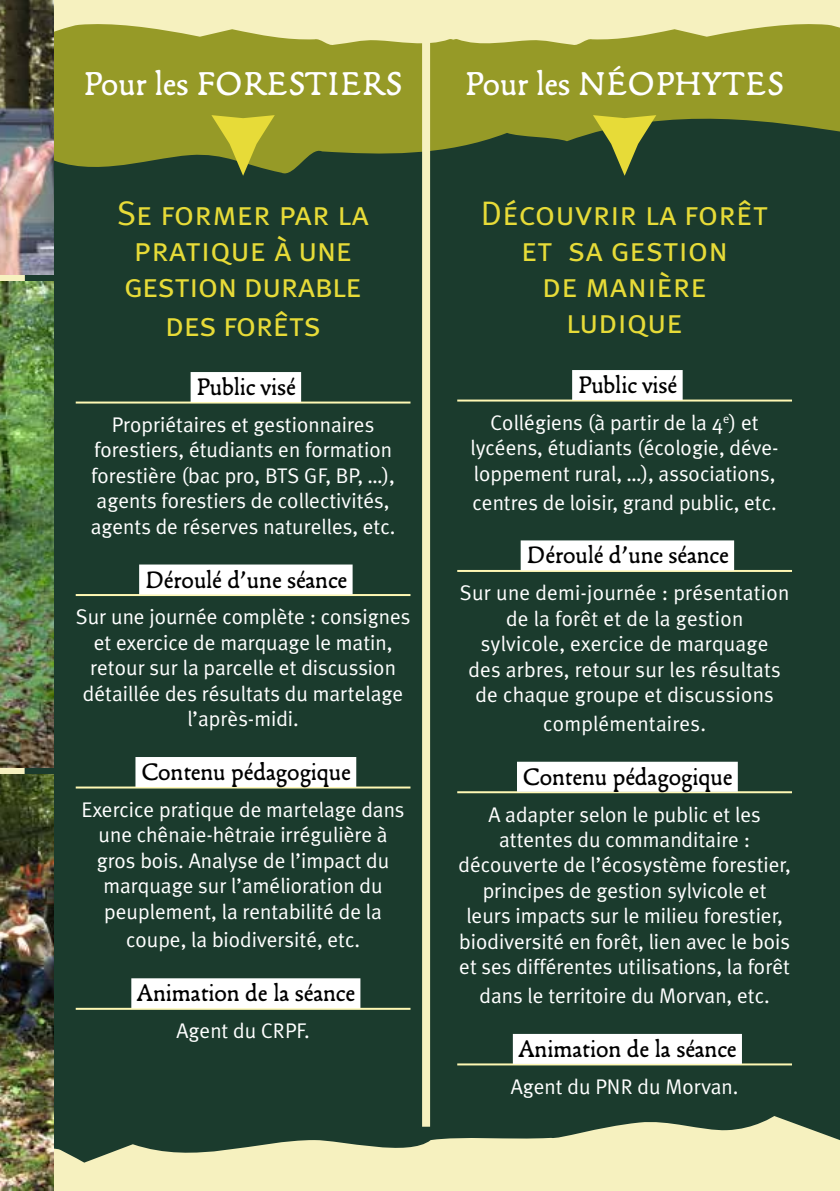
<style>
.page{position:relative;width:840px;height:1191px;background:#fff}
.page>*{position:absolute;margin:0;border:0;box-sizing:border-box;transform-origin:0 0}
.t1{font:36px "Francesco";letter-spacing:.01em;color:#fff}
.t2{font:34px/36.6px "Meta Plus Normal Caps";letter-spacing:-.02em;color:#e7db38;text-align:center}
.t3{font:34px/36px "Meta Plus Normal Caps";color:#e7db38;text-align:center}
.t4{font:26px "Francesco";color:#000}
.t5{font:21.2px/25.4px "Meta Plus Normal";color:#fff;text-align:center}
</style>
<div class="page">
<div style="left:0;top:0;width:839px;height:1191px;background:#f6f1bf"></div>
<svg style="left:454px;top:24px;width:385px;height:80px;fill:#969a27"></svg>
<svg style="left:54px;top:24px;width:400px;height:80px;fill:#969a27"></svg>
<div style="left:23px;top:104px;width:816px;height:1059px;background:#1b3b2d"></div>
<hr style="left:76px;top:401px;width:334px;height:2px;background:#fff8b4">
<div style="left:190px;top:372px;width:111px;height:30px;background:#fff"></div>
<hr style="left:76px;top:594px;width:334px;height:2px;background:#fff8b4">
<div style="left:139px;top:564px;width:213px;height:30px;background:#fff"></div>
<hr style="left:76px;top:786px;width:334px;height:2px;background:#fff8b4">
<div style="left:135px;top:757px;width:221px;height:30px;background:#fff"></div>
<hr style="left:76px;top:1007px;width:334px;height:2px;background:#fff8b4">
<div style="left:131px;top:978px;width:229px;height:30px;background:#fff"></div>
<hr style="left:457px;top:399px;width:334px;height:2px;background:#fff8b4">
<div style="left:572px;top:370px;width:110px;height:30px;background:#fff"></div>
<hr style="left:457px;top:570px;width:334px;height:2px;background:#fff8b4">
<div style="left:520px;top:540px;width:213px;height:30px;background:#fff"></div>
<hr style="left:457px;top:791px;width:334px;height:2px;background:#fff8b4">
<div style="left:516px;top:761px;width:221px;height:30px;background:#fff"></div>
<hr style="left:457px;top:1063px;width:334px;height:2px;background:#fff8b4">
<div style="left:512px;top:1034px;width:229px;height:30px;background:#fff"></div>
<img style="left:0;top:0;width:54px;height:274px">
<img style="left:0;top:774px;width:54px;height:417px">
<img style="left:0;top:282px;width:54px;height:485px">
<div style="left:422px;top:40px;width:8px;height:1086px;background:#f6f1bf"></div>
<svg style="left:211px;top:115px;width:63px;height:61px"></svg>
<svg style="left:592px;top:115px;width:64px;height:61px"></svg>
<h1 class="t1" style="left:83px;top:59px;width:321px">Pour les FORESTIERS</h1>
<h1 class="t1" style="left:464px;top:59px;width:321px">Pour les NÉOPHYTES</h1>
<h2 class="t2" style="left:117px;top:195px;width:253px">Se former par la pratique à une gestion durable des forêts</h2>
<p class="t4" style="left:196px;top:369px;width:101px">Public visé</p>
<p class="t5" style="left:91px;top:411px;width:306px">Propriétaires et gestionnaires forestiers, étudiants en formation forestière (bac pro, BTS GF, BP, …), agents forestiers de collectivités, agents de réserves naturelles, etc.</p>
<p class="t4" style="left:145px;top:562px;width:204px">Déroulé d’une séance</p>
<p class="t5" style="left:76px;top:604px;width:336px">Sur une journée complète : consignes et exercice de marquage le matin, retour sur la parcelle et discussion détaillée des résultats du martelage l’après-midi.</p>
<p class="t4" style="left:141px;top:754px;width:211px">Contenu pédagogique</p>
<p class="t5" style="left:82px;top:796px;width:324px">Exercice pratique de martelage dans une chênaie-hêtraie irrégulière à gros bois. Analyse de l’impact du marquage sur l’amélioration du peuplement, la rentabilité de la</p>
<p class="t5" style="left:126px;top:927px;width:235px">coupe, la biodiversité, etc.</p>
<p class="t4" style="left:137px;top:975px;width:219px">Animation de la séance</p>
<p class="t5" style="left:176px;top:1017px;width:135px">Agent du CRPF.</p>
<h2 class="t3" style="left:480px;top:195px;width:289px">Découvrir la forêt et sa gestion<br>de manière ludique</h2>
<p class="t4" style="left:577px;top:367px;width:101px">Public visé</p>
<p class="t5" style="left:470px;top:409px;width:309px">Collégiens (à partir de la 4<sup>e</sup>) et lycéens, étudiants (écologie, déve&shy;loppement rural, …), associations,</p>
<p class="t5" style="left:472px;top:489px;width:305px">centres de loisir, grand public, etc.</p>
<p class="t4" style="left:526px;top:538px;width:204px">Déroulé d’une séance</p>
<p class="t5" style="left:459px;top:580px;width:330px">Sur une demi-journée : présentation de la forêt et de la gestion<br>sylvicole, exercice de marquage<br>des arbres, retour sur les résultats de chaque groupe et discussions</p>
<p class="t5" style="left:543px;top:710px;width:164px">complémentaires.</p>
<p class="t4" style="left:522px;top:759px;width:211px">Contenu pédagogique</p>
<p class="t5" style="left:458px;top:801px;width:334px">A adapter selon le public et les attentes du commanditaire : découverte de l’écosystème forestier, principes de gestion sylvicole et leurs impacts sur le milieu forestier, biodiversité en forêt, lien avec le bois et ses différentes utilisations, la forêt</p>
<p class="t5" style="left:479px;top:982px;width:291px">dans le territoire du Morvan, etc.</p>
<p class="t4" style="left:518px;top:1031px;width:219px">Animation de la séance</p>
<p class="t5" style="left:510px;top:1073px;width:229px">Agent du PNR du Morvan.</p>
</div>
